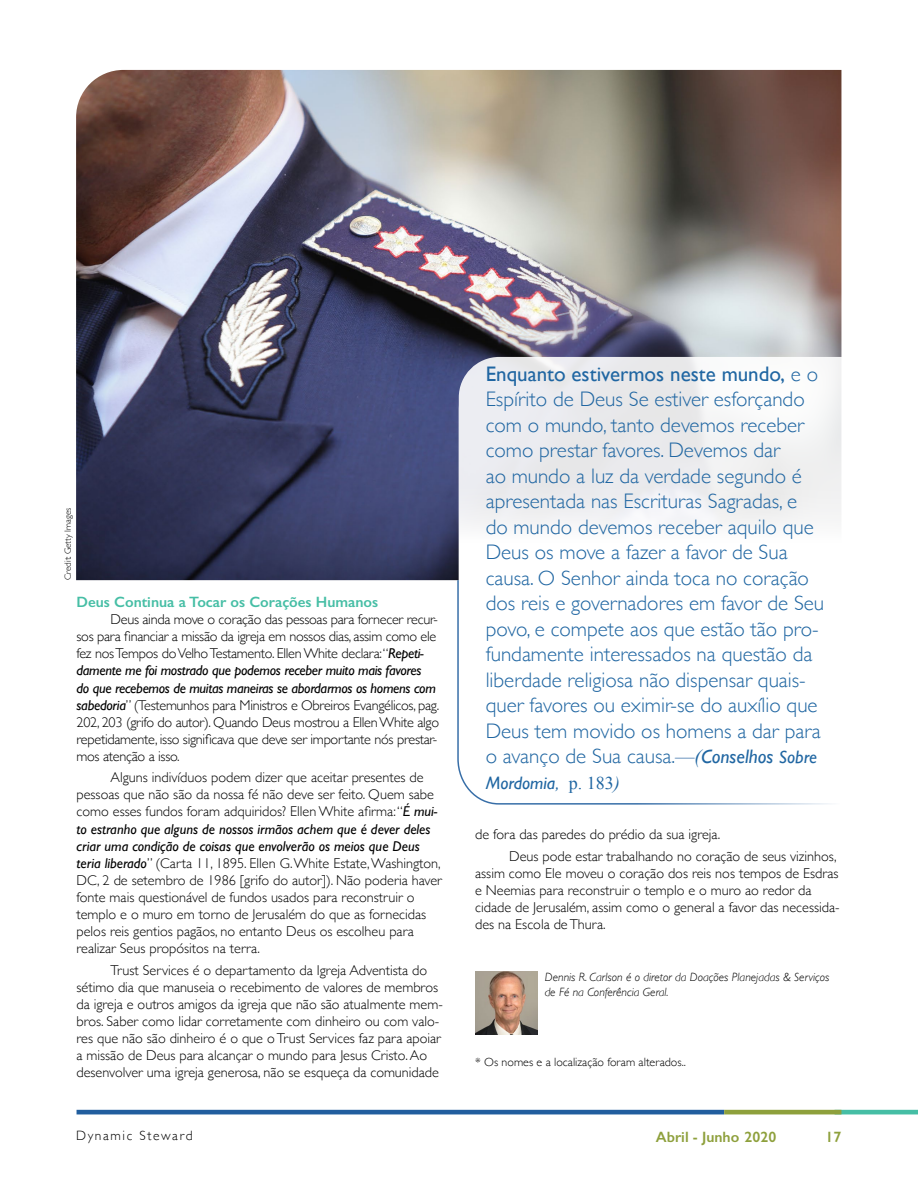
<style>
.page{position:relative;width:918px;height:1188px;background:#fff}
.page>*{position:absolute;margin:0;border:0;box-sizing:border-box;transform-origin:0 0}
.t1{font:300 21px/25.5px "Gill Sans";color:#2066a2}
.t2{font:italic 18px "Gill Sans";color:#2066a2}
.t3{font:600 15px "Gill Sans";color:#46bea5}
.t4{font:600 15px "Gill Sans";color:#8ea03c}
.t5{font:300 14.25px/17.1px "Gill Sans";color:#000}
.t6{font:300 14.25px/17.1px "Gill Sans";letter-spacing:-.02em;color:#000}
.t7{font:300 13.5px "Gill Sans";letter-spacing:.12em;color:#000}
.t8{font:italic 300 12px/14.4px "Gill Sans";color:#000}
.t9{font:300 12px "Gill Sans";color:#000}
.t10{font:300 9px "Gill Sans";color:#000}
.s1{font-weight:400;font-style:italic}
.s2{font-weight:400}
.s3{font-size:19.5px;color:#215e9e}
.s4{font-family:"Times New Roman";font-weight:400;font-style:italic;font-size:19.5px}
.s5{font-weight:400;font-style:italic;font-size:19.5px}
.s6{font-weight:400;font-style:italic;font-size:18px}
.s7{font-family:"Times New Roman"}
.s8{font-family:"Times New Roman";font-style:normal}
</style>
<div class="page">
<hr style="left:77px;top:1110px;width:647px;height:4px;background:#215e9e">
<hr style="left:835px;top:1110px;width:83px;height:4px;background:#46bea5">
<hr style="left:724px;top:1110px;width:117px;height:4px;background:#8ea03c">
<img style="left:475px;top:972px;width:63px;height:62px">
<img style="left:76px;top:70px;width:765px;height:510px">
<div style="left:459px;top:357px;width:431px;height:424px;background:linear-gradient(to right,#e4e4e9,#fffffe);border-radius:41px"></div>
<svg style="left:459px;top:377px;width:431px;height:404px"></svg>
<div style="left:459px;top:474px;width:392px;height:124px;background:linear-gradient(to right,#f5f5f7,#f8f8f8)"></div>
<svg style="left:457px;top:579px;width:385px;height:226px"></svg>
<p class="t10" style="left:61px;top:580px;width:74px;rotate:-90deg">Credit: Getty Images</p>
<p class="t3" style="left:77px;top:593px;width:303px">Deus Continua a Tocar os Corações Humanos</p>
<p class="t6" style="left:77px;top:610px;width:364px;text-indent:34px">Deus ainda move o coração das pessoas para fornecer recur&shy;sos para financiar a missão da igreja em nossos dias, assim como ele fez nos Tempos do Velho Testamento. Ellen White declara:“<span class="s1">Repeti&shy;damente me foi mostrado que podemos receber muito mais favores<br>do que recebemos de muitas maneiras se abordarmos os homens com sabedoria</span>” (Testemunhos para Ministros e Obreiros Evangélicos, pag.<br>202, 203 (grifo do autor). Quando Deus mostrou a Ellen White algo repetidamente, isso significava que deve ser importante nós prestar&shy;mos atenção a isso.</p>
<p class="t5" style="left:77px;top:768px;width:367px;text-indent:34px">Alguns indivíduos podem dizer que aceitar presentes de pessoas que não são da nossa fé não deve ser feito. Quem sabe como esses fundos foram adquiridos? Ellen White afirma: “<span class="s1">É mui&shy;to estranho que alguns de nossos irmãos achem que é dever deles criar uma condição de coisas que envolverão os meios que Deus teria liberado</span>” (Carta 11, 1895. Ellen G. White Estate, Washington, DC, 2 de setembro de 1986 [grifo do autor]). Não poderia haver fonte mais questionável de fundos usados para reconstruir o templo e o muro em torno de Jerusalém do que as fornecidas pelos reis gentios pagãos, no entanto Deus os escolheu para realizar Seus propósitos na terra.</p>
<p class="t5" style="left:77px;top:961px;width:368px;text-indent:34px">Trust Services é o departamento da Igreja Adventista do sétimo dia que manuseia o recebimento de valores de membros da igreja e outros amigos da igreja que não são atualmente mem&shy;bros. Saber como lidar corretamente com dinheiro ou com valo&shy;res que não são dinheiro é o que o Trust Services faz para apoiar a missão de Deus para alcançar o mundo para Jesus Cristo. Ao desenvolver uma igreja generosa, não se esqueça da comunidade</p>
<p class="t1" style="left:486px;top:360px;width:340px"><span class="s2">Enquanto estivermos neste mundo,</span> e o Espírito de Deus Se estiver esforçando com o mundo, tanto devemos receber como prestar favores. Devemos dar<br>ao mundo a luz da verdade segundo é apresentada nas Escrituras Sagradas, e do mundo devemos receber aquilo que Deus os move a fazer a favor de Sua causa. O Senhor ainda toca no coração dos reis e governadores em favor de Seu povo, e compete aos que estão tão pro&shy;fundamente interessados na questão da liberdade religiosa não dispensar quais&shy;quer favores ou eximir-se do auxílio que Deus tem movido os homens a dar para o avanço de Sua causa.<span class="s3">—</span><span class="s4">(</span><span class="s5">Conselhos</span> <span class="s6">Sobre</span></p>
<p class="t2" style="left:486px;top:772px;width:136px">Mordomia<span class="s7">,</span> <span class="s8">p. 183</span><span class="s7">)</span></p>
<p class="t5" style="left:509px;top:823px;width:329px;line-height:21.3px;text-indent:-34px">de fora das paredes do prédio da sua igreja.<br>Deus pode estar trabalhando no coração de seus vizinhos,</p>
<p class="t5" style="left:475px;top:864px;width:366px">assim como Ele moveu o coração dos reis nos tempos de Esdras e Neemias para reconstruir o templo e o muro ao redor da cidade de Jerusalém, assim como o general a favor das necessida&shy;des na Escola de Thura.</p>
<p class="t8" style="left:545px;top:970px;width:286px">Dennis R. Carlson é o diretor da Doações Planejadas &amp; Serviços de Fé na Conferência Geral.</p>
<p class="t9" style="left:475px;top:1053px;width:212px">* Os nomes e a localização foram alterados..</p>
<p class="t7" style="left:76px;top:1125px;width:118px">Dynamic Steward</p>
<p class="t4" style="left:656px;top:1128px;width:122px">Abril - Junho 2020</p>
<p class="t4" style="left:826px;top:1128px;width:17px">17</p>
</div>
